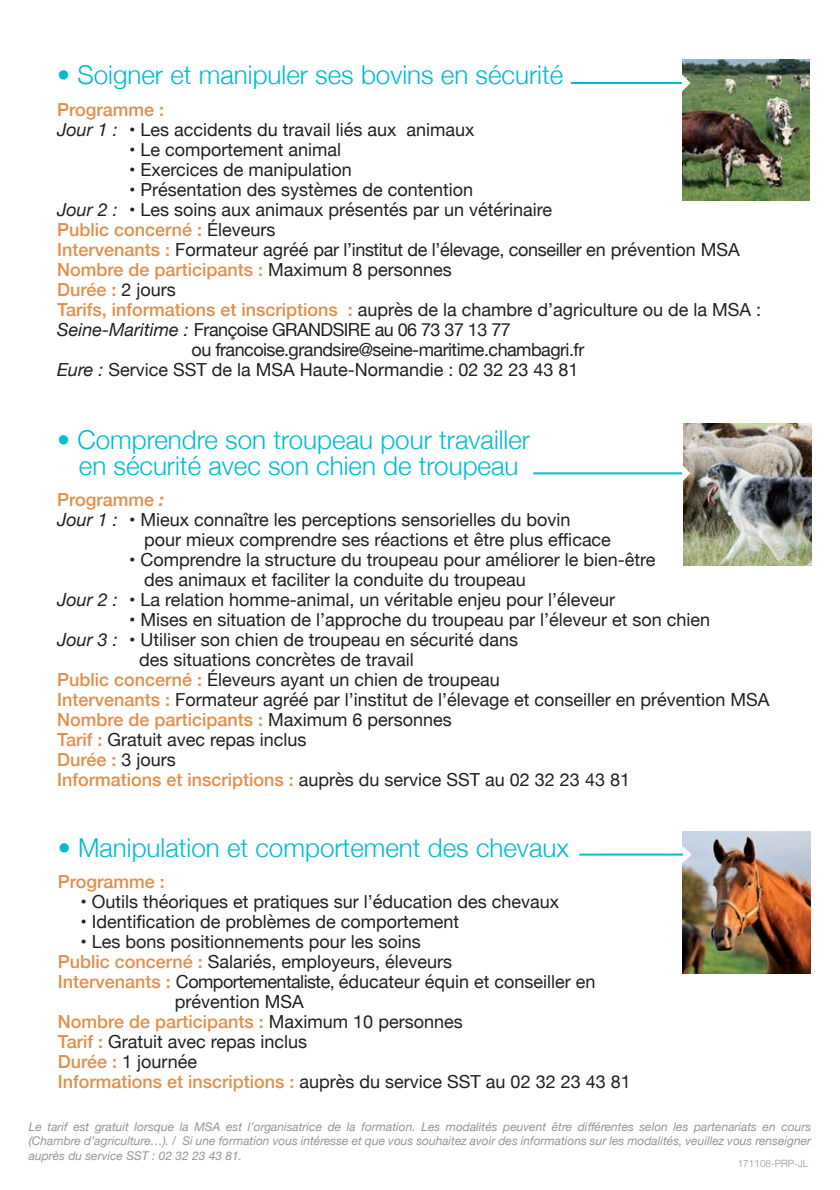
<style>
.page{position:relative;width:840px;height:1190px;background:#fff}
.page>*{position:absolute;margin:0;border:0;box-sizing:border-box;transform-origin:0 0}
.t1{font:300 26px/26px "Helvetica Neue";color:#00bcce;text-align:center}
.t2{font:18px/20px "Helvetica Neue";color:#231f20}
.t3{font:500 18px "Helvetica Neue";color:#e18f4b}
.t4{font:18px "Helvetica Neue";letter-spacing:-.03em;color:#231f20}
.t5{font:18px "Helvetica Neue";letter-spacing:-.02em;color:#231f20}
.t6{font:italic 12px/14.4px "Helvetica Neue";color:#939598;text-align:justify}
.t7{font:300 10px "Helvetica Neue";color:#939598}
.s1{font-weight:500;color:#e18f4b}
.s2{font-style:italic}
.s3{font-weight:400;color:#231f20}
.s4{font-weight:700;font-style:italic}
</style>
<div class="page">
<img style="left:683px;top:832px;width:127px;height:141px">
<img style="left:682px;top:59px;width:128px;height:142px">
<svg style="left:682px;top:75px;width:8px;height:16px"></svg>
<hr style="left:571px;top:82px;width:111px;height:2px;background:#00bcce">
<svg style="left:675px;top:846px;width:16px;height:17px"></svg>
<hr style="left:579px;top:854px;width:104px;height:2px;background:#00bcce">
<img style="left:684px;top:424px;width:127px;height:141px">
<svg style="left:674px;top:465px;width:17px;height:16px"></svg>
<hr style="left:533px;top:472px;width:149px;height:2px;background:#00bcce">
<h1 class="t1" style="left:57px;top:62px;width:508px">• Soigner et manipuler ses bovins en sécurité</h1>
<p class="t2" style="left:57px;top:99px;width:419px"><span class="s1">Programme :<br></span><span class="s2">Jour 1 :</span> • Les accidents du travail liés aux animaux</p>
<p class="t2" style="left:129px;top:139px;width:214px">• Le comportement animal</p>
<p class="t2" style="left:129px;top:159px;width:224px">• Exercices de manipulation</p>
<p class="t2" style="left:129px;top:179px;width:346px">• Présentation des systèmes de contention</p>
<p class="t2" style="left:57px;top:199px;width:497px"><span class="s2">Jour 2 :</span> • Les soins aux animaux présentés par un vétérinaire</p>
<p class="t3" style="left:57px;top:218px;width:220px">Public concerné : <span class="s3">Éleveurs</span></p>
<p class="t5" style="left:57px;top:239px;width:684px"><span class="s1">Intervenants :</span> Formateur agréé par l’institut de l’élevage, conseiller en prévention MSA</p>
<p class="t3" style="left:57px;top:258px;width:396px">Nombre de participants : <span class="s3">Maximum 8 personnes</span></p>
<p class="t3" style="left:57px;top:278px;width:120px">Durée : <span class="s3">2 jours</span></p>
<p class="t2" style="left:57px;top:299px;width:706px"><span class="s1">Tarifs, informations et inscriptions :</span> auprès de la chambre d’agriculture ou de la MSA :</p>
<p class="t4" style="left:57px;top:319px;width:455px"><span class="s2">Seine-Maritime :</span> Françoise GRANDSIRE au 06 73 37 13 77</p>
<p class="t4" style="left:192px;top:339px;width:394px">ou francoise.grandsire@seine-maritime.chambagri.fr</p>
<p class="t2" style="left:57px;top:359px;width:523px"><span class="s2">Eure :</span> Service SST de la MSA Haute-Normandie : 02 32 23 43 81</p>
<h1 class="t1" style="left:57px;top:426px;width:474px">• Comprendre son troupeau pour travailler en sécurité avec son chien de troupeau</h1>
<p class="t3" style="left:57px;top:488px;width:109px">Programme <span class="s4">:</span></p>
<p class="t2" style="left:57px;top:509px;width:515px"><span class="s2">Jour 1 :</span> • Mieux connaître les perceptions sensorielles du bovin</p>
<p class="t2" style="left:144px;top:529px;width:468px">pour mieux comprendre ses réactions et être plus efficace</p>
<p class="t2" style="left:129px;top:549px;width:528px">• Comprendre la structure du troupeau pour améliorer le bien-être</p>
<p class="t2" style="left:144px;top:569px;width:383px">des animaux et faciliter la conduite du troupeau</p>
<p class="t2" style="left:57px;top:589px;width:560px"><span class="s2">Jour 2 :</span> • La relation homme-animal, un véritable enjeu pour l’éleveur</p>
<p class="t2" style="left:129px;top:609px;width:583px">• Mises en situation de l’approche du troupeau par l’éleveur et son chien</p>
<p class="t2" style="left:57px;top:629px;width:463px"><span class="s2">Jour 3 :</span> • Utiliser son chien de troupeau en sécurité dans</p>
<p class="t2" style="left:139px;top:649px;width:276px">des situations concrètes de travail</p>
<p class="t2" style="left:57px;top:669px;width:444px"><span class="s1">Public concerné :</span> Éleveurs ayant un chien de troupeau</p>
<p class="t2" style="left:57px;top:689px;width:714px"><span class="s1">Intervenants :</span> Formateur agréé par l’institut de l’élevage et conseiller en prévention MSA</p>
<p class="t3" style="left:57px;top:708px;width:396px">Nombre de participants : <span class="s3">Maximum 6 personnes</span></p>
<p class="t2" style="left:57px;top:729px;width:251px"><span class="s1">Tarif :</span> Gratuit avec repas inclus</p>
<p class="t3" style="left:57px;top:748px;width:120px">Durée : <span class="s3">3 jours</span></p>
<p class="t2" style="left:57px;top:769px;width:574px"><span class="s1">Informations et inscriptions :</span> auprès du service SST au 02 32 23 43 81</p>
<h1 class="t1" style="left:58px;top:834px;width:513px">• Manipulation et comportement des chevaux</h1>
<p class="t3" style="left:58px;top:871px;width:109px">Programme :</p>
<p class="t2" style="left:81px;top:892px;width:480px">• Outils théoriques et pratiques sur l’éducation des chevaux</p>
<p class="t2" style="left:81px;top:912px;width:380px">• Identification de problèmes de comportement</p>
<p class="t2" style="left:81px;top:932px;width:342px">• Les bons positionnements pour les soins</p>
<p class="t2" style="left:58px;top:952px;width:396px"><span class="s1">Public concerné :</span> Salariés, employeurs, éleveurs</p>
<p class="t2" style="left:58px;top:972px;width:539px"><span class="s1">Intervenants :</span> Comportementaliste, éducateur équin et conseiller en</p>
<p class="t2" style="left:175px;top:992px;width:131px">prévention MSA</p>
<p class="t3" style="left:58px;top:1011px;width:406px">Nombre de participants : <span class="s3">Maximum 10 personnes</span></p>
<p class="t2" style="left:58px;top:1032px;width:251px"><span class="s1">Tarif :</span> Gratuit avec repas inclus</p>
<p class="t2" style="left:58px;top:1052px;width:141px"><span class="s1">Durée :</span> 1 journée</p>
<p class="t2" style="left:58px;top:1072px;width:574px"><span class="s1">Informations et inscriptions :</span> auprès du service SST au 02 32 23 43 81</p>
<p class="t6" style="left:29px;top:1119px;width:784px">Le tarif est gratuit lorsque la MSA est l’organisatrice de la formation. Les modalités peuvent être différentes selon les partenariats en cours (Chambre d’agriculture…). / Si une formation vous intéresse et que vous souhaitez avoir des informations sur les modalités, veuillez vous renseigner auprès du service SST : 02 32 23 43 81.</p>
<p class="t7" style="left:738px;top:1157px;width:72px">171108-PRP-JL</p>
</div>
